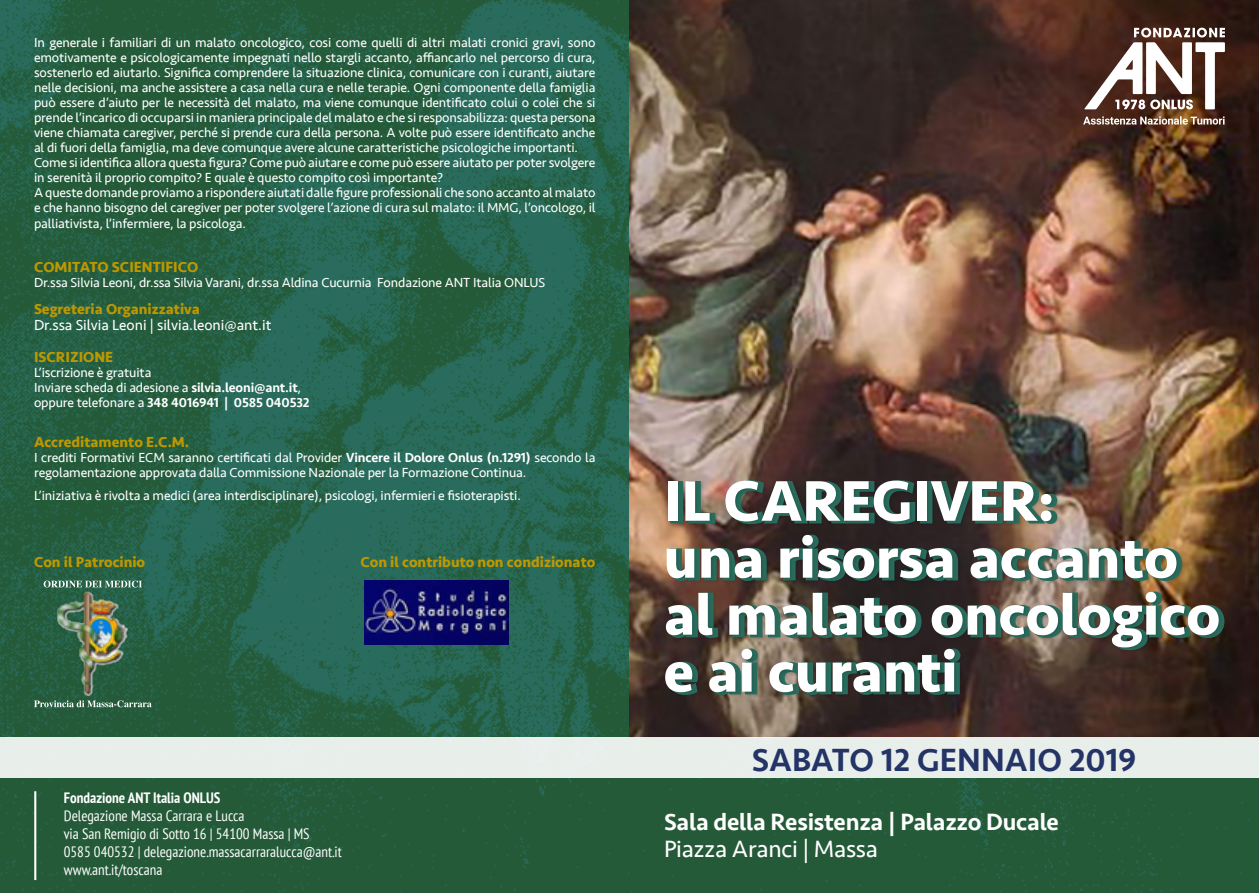
<style>
.page{position:relative;width:1259px;height:893px;background:#fff}
.page>*{position:absolute;margin:0;border:0;box-sizing:border-box;transform-origin:0 0}
.t1{font:700 59.25px/57px "Seravek";color:#fff}
.t2{font:500 33px "Seravek";color:#243467}
.t3{font:500 24.3px "Seravek";letter-spacing:-.01em;color:#fff}
.t4{font:24.3px "Seravek";letter-spacing:-.01em;color:#fff}
.t5{font:condensed 15px/18px "PT Sans";color:#fff}
.t6{font:700 15px "Seravek";color:#be9800}
.t7{font:15px "Seravek";color:#fff}
.t8{font:700 condensed 15px "PT Sans";color:#fff}
.t9{font:13.5px/15px "Seravek";letter-spacing:-.01em;color:#fff}
.s1{font-weight:500}
</style>
<div class="page">
<img style="left:0;top:0;width:1259px;height:893px">
<img style="left:629px;top:0;width:630px;height:737px">
<div style="left:0;top:737px;width:1259px;height:40px;background:#e8eeea"></div>
<svg style="left:686px;top:479px;width:31px;height:2px"></svg>
<svg style="left:726px;top:478px;width:191px;height:3px"></svg>
<svg style="left:931px;top:479px;width:128px;height:2px"></svg>
<svg style="left:666px;top:589px;width:560px;height:108px;background:#382e27"></svg>
<div style="left:665px;top:481px;width:556px;height:213px;background:#000;opacity:.15"></div>
<svg style="left:1084px;top:28px;width:141px;height:81px"></svg>
<svg style="left:1083px;top:116px;width:141px;height:9px"></svg>
<hr style="left:34px;top:791px;width:2px;height:89px;background:#fff">
<img style="left:58px;top:580px;width:70px;height:132px">
<svg style="left:34px;top:700px;width:118px;height:7px"></svg>
<svg style="left:44px;top:581px;width:98px;height:6px"></svg>
<img style="left:364px;top:581px;width:144px;height:63px">
<p class="t9" style="left:34px;top:35px;width:563px">In generale i familiari di un malato oncologico, cosi come quelli di altri malati cronici gravi, sono emotivamente e psicologicamente impegnati nello stargli accanto, affiancarlo nel percorso di cura, sostenerlo ed aiutarlo. Significa comprendere la situazione clinica, comunicare con i curanti, aiutare nelle decisioni, ma anche assistere a casa nella cura e nelle terapie. Ogni componente della famiglia può essere d’aiuto per le necessità del malato, ma viene comunque identificato colui o colei che si prende l’incarico di occuparsi in maniera principale del malato e che si responsabilizza: questa persona viene chiamata caregiver, perché si prende cura della persona. A volte può essere identificato anche al di fuori della famiglia, ma deve comunque avere alcune caratteristiche psicologiche importanti.<br>Come si identifica allora questa figura? Come può aiutare e come può essere aiutato per poter svolgere in serenità il proprio compito? E quale è questo compito così importante?<br>A queste domande proviamo a rispondere aiutati dalle figure professionali che sono accanto al malato e che hanno bisogno del caregiver per poter svolgere l’azione di cura sul malato: il MMG, l’oncologo, il</p>
<p class="t9" style="left:34px;top:216px;width:213px">palliativista, l’infermiere, la psicologa.</p>
<p class="t6" style="left:34px;top:258px;width:166px">COMITATO SCIENTIFICO</p>
<p class="t9" style="left:34px;top:275px;width:513px">Dr.ssa Silvia Leoni, dr.ssa Silvia Varani, dr.ssa Aldina Cucurnia Fondazione ANT Italia ONLUS</p>
<p class="t6" style="left:34px;top:300px;width:167px">Segreteria Organizzativa</p>
<p class="t7" style="left:34px;top:316px;width:239px">Dr.ssa Silvia Leoni | silvia.leoni@ant.it</p>
<p class="t6" style="left:34px;top:348px;width:81px">ISCRIZIONE</p>
<p class="t9" style="left:34px;top:365px;width:277px">L’iscrizione è gratuita<br>Inviare scheda di adesione a <span class="s1">silvia.leoni@ant.it</span>, oppure telefonare a <span class="s1">348 4016941 | 0585 040532</span></p>
<p class="t6" style="left:34px;top:433px;width:157px">Accreditamento E.C.M.</p>
<p class="t9" style="left:34px;top:450px;width:563px">I crediti Formativi ECM saranno certificati dal Provider <span class="s1">Vincere il Dolore Onlus (n.1291)</span> secondo la regolamentazione approvata dalla Commissione Nazionale per la Formazione Continua.</p>
<p class="t9" style="left:34px;top:488px;width:488px">L’iniziativa è rivolta a medici (area interdisciplinare), psicologi, infermieri e fisioterapisti.</p>
<p class="t6" style="left:34px;top:553px;width:113px">Con il Patrocinio</p>
<p class="t6" style="left:360px;top:553px;width:236px">Con il contributo non condizionato</p>
<p class="t8" style="left:64px;top:789px;width:158px">Fondazione ANT Italia ONLUS</p>
<p class="t5" style="left:64px;top:807px;width:280px">Delegazione Massa Carrara e Lucca<br>via San Remigio di Sotto 16 | 54100 Massa | MS<br>0585 040532 | delegazione.massacarraralucca@ant.it www.ant.it/toscana</p>
<h1 class="t1" style="left:663px;top:474px;width:558px">IL CAREGIVER:<br>una risorsa accanto al malato oncologico e ai curanti</h1>
<h2 class="t2" style="left:752px;top:740px;width:386px">SABATO 12 GENNAIO 2019</h2>
<h3 class="t3" style="left:664px;top:808px;width:396px">Sala della Resistenza | Palazzo Ducale</h3>
<h3 class="t4" style="left:664px;top:834px;width:215px">Piazza Aranci | Massa</h3>
</div>
